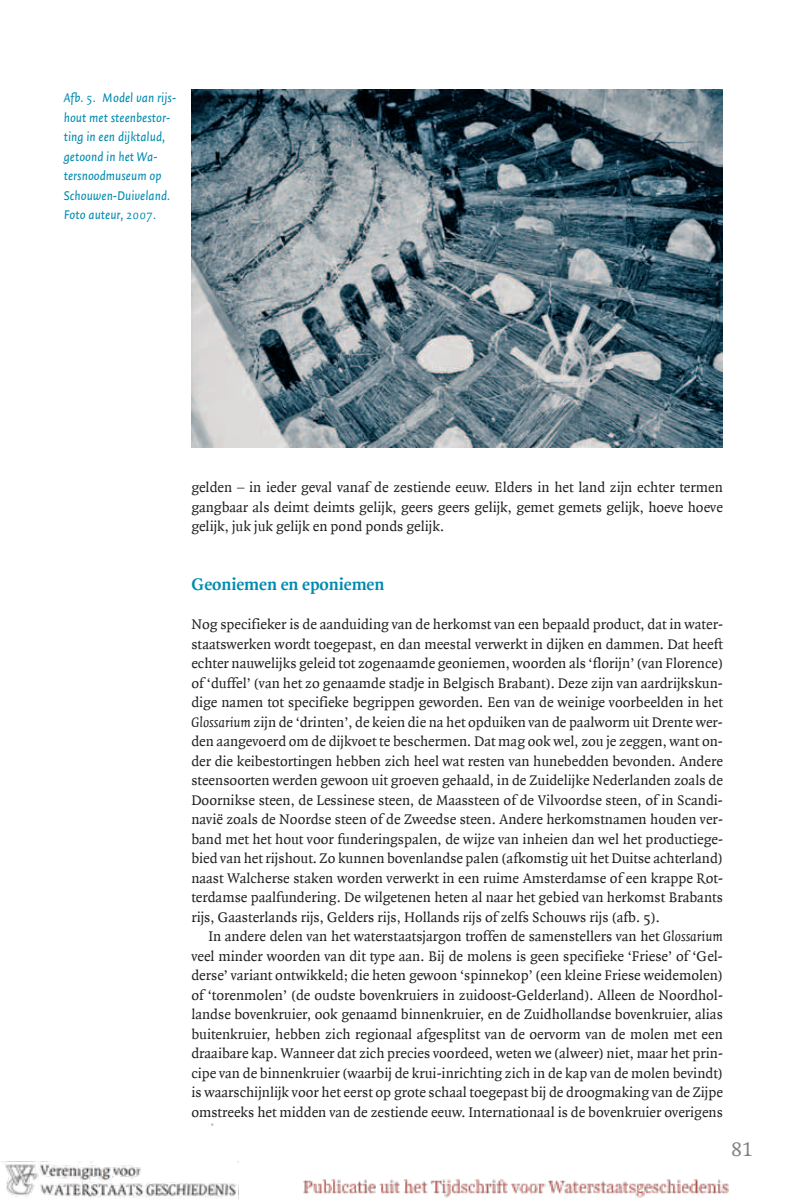
<style>
.page{position:relative;width:808px;height:1200px;background:#fff}
.page>*{position:absolute;margin:0;border:0;box-sizing:border-box;transform-origin:0 0}
.t1{font:21px "Quadraat Offc";color:#808285}
.t2{font:700 18px "Quadraat Offc";color:#008bb0}
.t3{font:15px/19.5px "Quadraat Offc";color:#231f20;text-align:justify}
.t4{font:italic 13.5px/19.5px "Quadraat Sans Offc";color:#008bb0}
.s1{font-family:"Quadraat Sc Offc"}
.s2{font-style:italic}
</style>
<div class="page">
<img style="left:2px;top:89px;width:727px;height:1108px">
<p class="t4" style="left:64px;top:89px;width:114px">Afb. <span class="s1">5</span>. Model van rijs&shy;hout met steenbestor&shy;ting in een dijktalud, getoond in het Wa&shy;tersnoodmuseum op<br>Schouwen-Duiveland.<br>Foto auteur, <span class="s1">2007</span>.</p>
<p class="t3" style="left:191px;top:478px;width:533px">gelden – in ieder geval vanaf de zestiende eeuw. Elders in het land zijn echter termen gangbaar als deimt deimts gelijk, geers geers gelijk, gemet gemets gelijk, hoeve hoeve gelijk, juk juk gelijk en pond ponds gelijk.</p>
<p class="t2" style="left:191px;top:574px;width:194px">Geoniemen en eponiemen</p>
<p class="t3" style="left:191px;top:614px;width:533px">Nog specifieker is de aanduiding van de herkomst van een bepaald product, dat in water&shy;staatswerken wordt toegepast, en dan meestal verwerkt in dijken en dammen. Dat heeft echter nauwelijks geleid tot zogenaamde geoniemen, woorden als ‘florijn’ (van Florence) of ‘duffel’ (van het zo genaamde stadje in Belgisch Brabant). Deze zijn van aardrijkskun&shy;dige namen tot specifieke begrippen geworden. Een van de weinige voorbeelden in het <span class="s2">Glossarium</span> zijn de ‘drinten’, de keien die na het opduiken van de paalworm uit Drente wer&shy;den aangevoerd om de dijkvoet te beschermen. Dat mag ook wel, zou je zeggen, want on&shy;der die keibestortingen hebben zich heel wat resten van hunebedden bevonden. Andere steensoorten werden gewoon uit groeven gehaald, in de Zuidelijke Nederlanden zoals de Doornikse steen, de Lessinese steen, de Maassteen of de Vilvoordse steen, of in Scandi&shy;navië zoals de Noordse steen of de Zweedse steen. Andere herkomstnamen houden ver&shy;band met het hout voor funderingspalen, de wijze van inheien dan wel het productiege&shy;bied van het rijshout. Zo kunnen bovenlandse palen (afkomstig uit het Duitse achterland) naast Walcherse staken worden verwerkt in een ruime Amsterdamse of een krappe Rot&shy;terdamse paalfundering. De wilgetenen heten al naar het gebied van herkomst Brabants rijs, Gaasterlands rijs, Gelders rijs, Hollands rijs of zelfs Schouws rijs (afb. <span class="s1">5</span>).</p>
<p class="t3" style="left:191px;top:926px;width:533px;text-indent:17px">In andere delen van het waterstaatsjargon troffen de samenstellers van het <span class="s2">Glossarium </span>veel minder woorden van dit type aan. Bij de molens is geen specifieke ‘Friese’ of ‘Gel&shy;derse’ variant ontwikkeld; die heten gewoon ‘spinnekop’ (een kleine Friese weidemolen) of ‘torenmolen’ (de oudste bovenkruiers in zuidoost-Gelderland). Alleen de Noordhol&shy;landse bovenkruier, ook genaamd binnenkruier, en de Zuidhollandse bovenkruier, alias buitenkruier, hebben zich regionaal afgesplitst van de oervorm van de molen met een draaibare kap. Wanneer dat zich precies voordeed, weten we (alweer) niet, maar het prin&shy;cipe van de binnenkruier (waarbij de krui-inrichting zich in de kap van de molen bevindt) is waarschijnlijk voor het eerst op grote schaal toegepast bij de droogmaking van de Zijpe omstreeks het midden van de zestiende eeuw. Internationaal is de bovenkruier overigens</p>
<h1 class="t1" style="left:731px;top:1137px;width:23px">81</h1>
</div>
